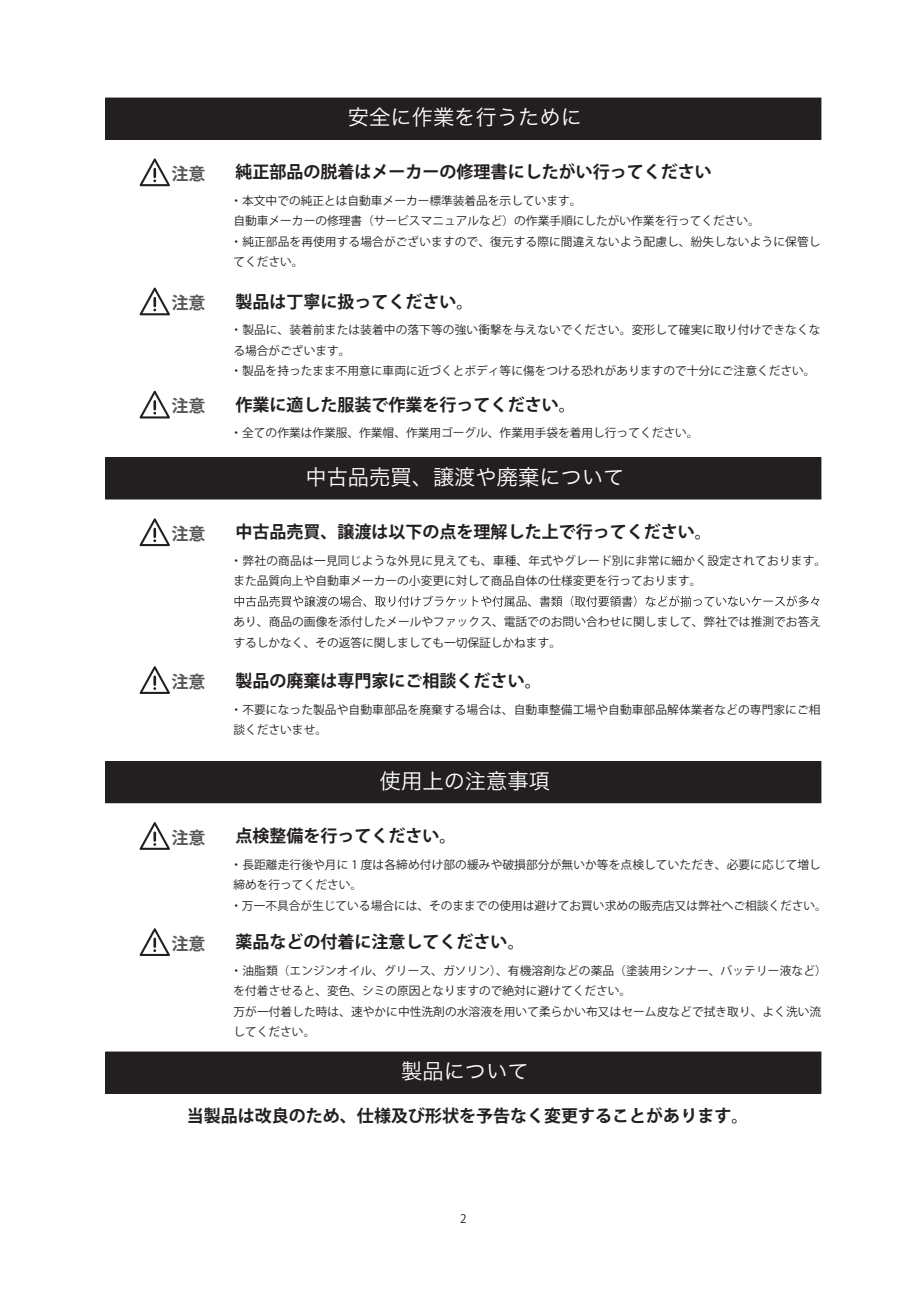
<style>
.page{position:relative;width:919px;height:1289px;background:#fff}
.page>*{position:absolute;margin:0;border:0;box-sizing:border-box;transform-origin:0 0}
.t1{font:21.3px "Hira Kaku Pro N W3";color:#fff}
.t2{font:700 16.95px "Koz Go Pr 6 N";color:#231f20}
.t3{font:700 16.95px "Koz Go Pr 6 N";color:#57585a}
.t4{font:11.7px/20.4px "Koz Go Pr 6 N";letter-spacing:.005em;color:#231f20}
</style>
<div class="page">
<div style="left:106px;top:98px;width:714px;height:41px;background:#231f20"></div>
<svg style="left:140px;top:158px;width:30px;height:28px"></svg>
<svg style="left:140px;top:287px;width:30px;height:28px"></svg>
<svg style="left:140px;top:391px;width:30px;height:27px"></svg>
<div style="left:106px;top:458px;width:714px;height:41px;background:#231f20"></div>
<svg style="left:140px;top:518px;width:30px;height:28px"></svg>
<svg style="left:234px;top:595px;width:585px;height:12px"></svg>
<svg style="left:140px;top:666px;width:30px;height:28px"></svg>
<div style="left:106px;top:761px;width:714px;height:41px;background:#231f20"></div>
<div style="left:106px;top:761px;width:715px;height:42px;border:1px solid #231f20"></div>
<svg style="left:140px;top:822px;width:30px;height:27px"></svg>
<svg style="left:140px;top:928px;width:30px;height:28px"></svg>
<div style="left:106px;top:1052px;width:714px;height:41px;background:#231f20"></div>
<div style="left:106px;top:1051px;width:715px;height:42px;border:1px solid #231f20"></div>
<h1 class="t1" style="left:348px;top:98px;width:235px">安全に作業を行うために</h1>
<h2 class="t3" style="left:171px;top:164px;width:36px">注意</h2>
<h2 class="t2" style="left:235px;top:163px;width:478px">純正部品の脱着はメーカーの修理書にしたがい行ってください</h2>
<p class="t4" style="left:230px;top:191px;width:591px">・本文中での純正とは自動車メーカー標準装着品を示しています。<br>自動車メーカーの修理書（サービスマニュアルなど）の作業手順にしたがい作業を行ってください。<br>・純正部品を再使用する場合がございますので、復元する際に間違えないよう配慮し、紛失しないように保管してください。</p>
<h2 class="t3" style="left:171px;top:293px;width:36px">注意</h2>
<h2 class="t2" style="left:235px;top:292px;width:240px">製品は丁寧に扱ってください。</h2>
<p class="t4" style="left:230px;top:320px;width:591px">・製品に、装着前または装着中の落下等の強い衝撃を与えないでください。変形して確実に取り付けできなくなる場合がございます。<br>・製品を持ったまま不用意に車両に近づくとボディ等に傷をつける恐れがありますので十分にご注意ください。</p>
<h2 class="t3" style="left:171px;top:396px;width:36px">注意</h2>
<h2 class="t2" style="left:235px;top:395px;width:342px">作業に適した服装で作業を行ってください。</h2>
<p class="t4" style="left:230px;top:423px;width:469px">・全ての作業は作業服、作業帽、作業用ゴーグル、作業用手袋を着用し行ってください。</p>
<h1 class="t1" style="left:305px;top:458px;width:320px">中古品売買、譲渡や廃棄について</h1>
<h2 class="t3" style="left:171px;top:524px;width:36px">注意</h2>
<h2 class="t2" style="left:235px;top:522px;width:478px">中古品売買、譲渡は以下の点を理解した上で行ってください。</h2>
<p class="t4" style="left:230px;top:550px;width:597px">・弊社の商品は一見同じような外見に見えても、車種、年式やグレード別に非常に細かく設定されております。また品質向上や自動車メーカーの小変更に対して商品自体の仕様変更を行っております。</p>
<p class="t4" style="left:233px;top:612px;width:589px">あり、商品の画像を添付したメールやファックス、電話でのお問い合わせに関しまして、弊社では推測でお答えするしかなく、その返答に関しましても一切保証しかねます。</p>
<h2 class="t3" style="left:171px;top:672px;width:36px">注意</h2>
<h2 class="t2" style="left:235px;top:671px;width:308px">製品の廃棄は専門家にご相談ください。</h2>
<p class="t4" style="left:230px;top:699px;width:591px">・不要になった製品や自動車部品を廃棄する場合は、自動車整備工場や自動車部品解体業者などの専門家にご相談くださいませ。</p>
<h1 class="t1" style="left:380px;top:761px;width:172px">使用上の注意事項</h1>
<h2 class="t3" style="left:171px;top:827px;width:36px">注意</h2>
<h2 class="t2" style="left:235px;top:826px;width:223px">点検整備を行ってください。</h2>
<p class="t4" style="left:230px;top:854px;width:598px">・長距離走行後や月に 1 度は各締め付け部の緩みや破損部分が無いか等を点検していただき、必要に応じて増し締めを行ってください。<br>・万一不具合が生じている場合には、そのままでの使用は避けてお買い求めの販売店又は弊社へご相談ください。</p>
<h2 class="t3" style="left:171px;top:934px;width:36px">注意</h2>
<h2 class="t2" style="left:235px;top:932px;width:291px">薬品などの付着に注意してください。</h2>
<p class="t4" style="left:230px;top:960px;width:597px">・油脂類（エンジンオイル、グリース、ガソリン）、有機溶剤などの薬品（塗装用シンナー、バッテリー液など）を付着させると、変色、シミの原因となりますので絶対に避けてください。<br>万が一付着した時は、速やかに中性洗剤の水溶液を用いて柔らかい布又はセーム皮などで拭き取り、よく洗い流してください。</p>
<h1 class="t1" style="left:401px;top:1052px;width:129px">製品について</h1>
<h2 class="t2" style="left:187px;top:1105px;width:563px">当製品は改良のため、仕様及び形状を予告なく変更することがあります。</h2>
<p class="t4" style="left:460px;top:1208px;width:8px">2</p>
</div>
